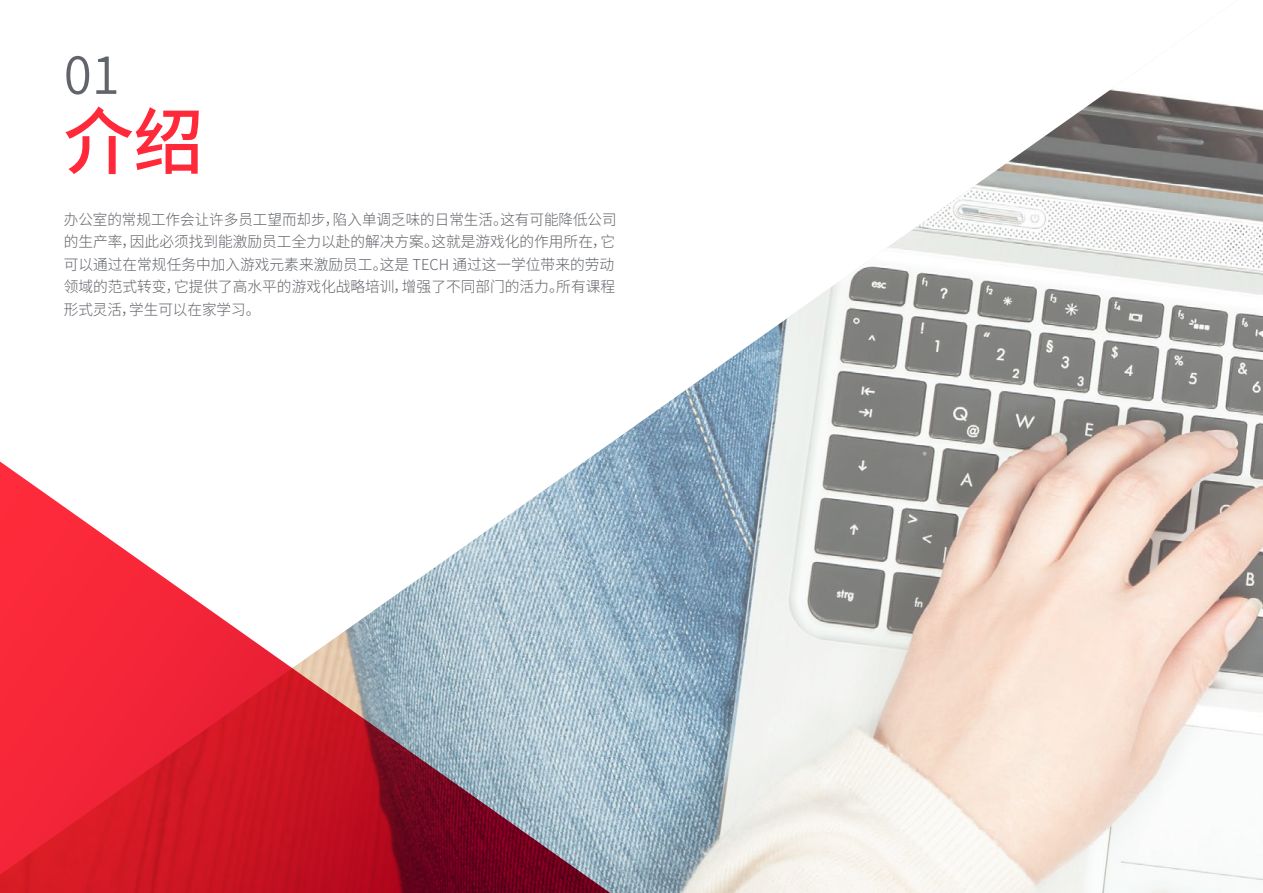
<style>
.page{position:relative;width:1263px;height:893px;background:#fff}
.page>*{position:absolute;margin:0;border:0;box-sizing:border-box;transform-origin:0 0}
.t1{font:500 72px "Source Han Sans CN";color:#ff293a}
.t2{font:52.5px "Source Han Sans CN";color:#61646a}
.t3{font:300 15px/22.5px "Source Han Sans CN";color:#61646a}
</style>
<div class="page">
<img style="left:607px;top:89px;width:656px;height:804px">
<svg style="left:0;top:446px;width:640px;height:447px"></svg>
<h2 class="t2" style="left:64px;top:45px;width:57px">01</h2>
<h1 class="t1" style="left:64px;top:101px;width:141px">介绍</h1>
<p class="t3" style="left:64px;top:208px;width:554px">办公室的常规工作会让许多员工望而却步，陷入单调乏味的日常生活。这有可能降低公司的生产率，因此必须找到能激励员工全力以赴的解决方案。这就是游戏化的作用所在，它可以通过在常规任务中加入游戏元素来激励员工。这是 TECH 通过这一学位带来的劳动领域的范式转变，它提供了高水平的游戏化战略培训，增强了不同部门的活力。所有课程形式灵活，学生可以在家学习。</p>
</div>
